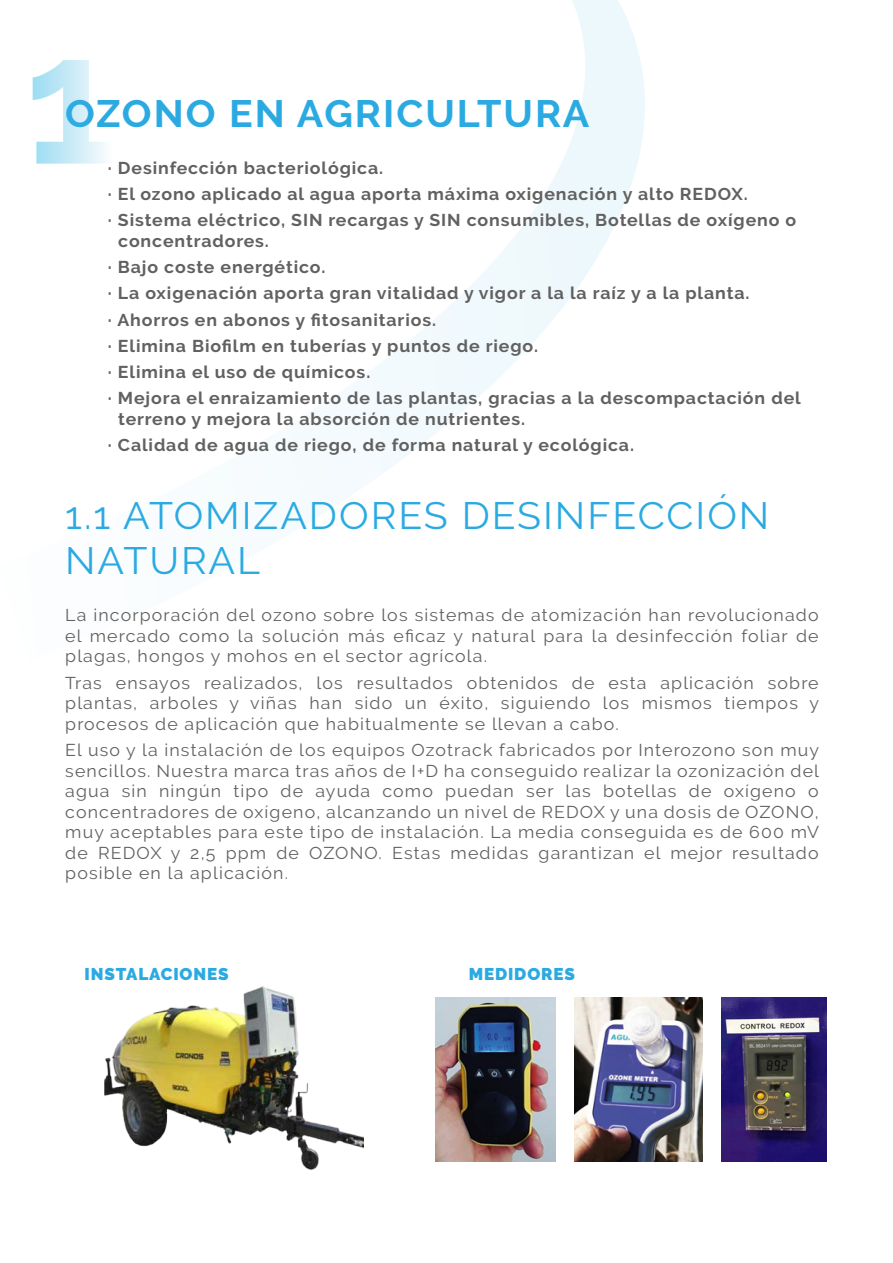
<style>
.page{position:relative;width:893px;height:1263px;background:#fff}
.page>*{position:absolute;margin:0;border:0;box-sizing:border-box;transform-origin:0 0}
.t1{font:37.95px/45.6px "Raleway";letter-spacing:.05em;color:#2baae2;scale:1.04 1}
.t2{font:700 37.95px "Raleway";letter-spacing:.05em;color:#2baae2;scale:1.04 1}
.t3{font:17.1px/20.5px "Raleway";letter-spacing:.065em;color:#616160;text-align:justify;scale:1.04 1}
.t4{font:700 17.1px/26.2px "Raleway";letter-spacing:.05em;color:#616160;scale:1.04 1}
.t5{font:900 16.95px "Raleway";letter-spacing:.05em;color:#2baae2}
</style>
<div class="page">
<svg style="left:32px;top:0;width:613px;height:508px"></svg>
<svg style="left:33px;top:60px;width:80px;height:104px"></svg>
<img style="left:104px;top:986px;width:260px;height:184px">
<img style="left:436px;top:997px;width:120px;height:165px">
<img style="left:574px;top:997px;width:128px;height:165px">
<img style="left:722px;top:997px;width:104px;height:165px">
<h1 class="t2" style="left:65px;top:92px;width:505px">OZONO EN AGRICULTURA</h1>
<p class="t4" style="left:108px;top:155px;width:663px">· Desinfección bacteriológica.<br>· El ozono aplicado al agua aporta máxima oxigenación y alto REDOX.<br>· Sistema eléctrico, SIN recargas y SIN consumibles, Botellas de oxígeno o</p>
<p class="t4" style="left:108px;top:228px;width:668px;text-indent:10px">concentradores.<br>· Bajo coste energético.<br>· La oxigenación aporta gran vitalidad y vigor a la la raíz y a la planta.<br>· Ahorros en abonos y fitosanitarios.<br>· Elimina Biofilm en tuberías y puntos de riego.<br>· Elimina el uso de químicos.<br>· Mejora el enraizamiento de las plantas, gracias a la descompactación del</p>
<p class="t4" style="left:108px;top:406px;width:507px;text-indent:10px">terreno y mejora la absorción de nutrientes.<br>· Calidad de agua de riego, de forma natural y ecológica.</p>
<h1 class="t1" style="left:65px;top:492px;width:679px">1.1 ATOMIZADORES DESINFECCIÓN<br>NATURAL</h1>
<p class="t3" style="left:65px;top:605px;width:726px">La incorporación del ozono sobre los sistemas de atomización han revolucionado el mercado como la solución más eficaz y natural para la desinfección foliar de plagas, hongos y mohos en el sector agrícola.</p>
<p class="t3" style="left:65px;top:672px;width:726px">Tras ensayos realizados, los resultados obtenidos de esta aplicación sobre plantas, arboles y viñas han sido un éxito, siguiendo los mismos tiempos y procesos de aplicación que habitualmente se llevan a cabo.</p>
<p class="t3" style="left:65px;top:740px;width:726px">El uso y la instalación de los equipos Ozotrack fabricados por Interozono son muy sencillos. Nuestra marca tras años de I+D ha conseguido realizar la ozonización del agua sin ningún tipo de ayuda como puedan ser las botellas de oxígeno o concentradores de oxígeno, alcanzando un nivel de REDOX y una dosis de OZONO, muy aceptables para este tipo de instalación. La media conseguida es de 600 mV de REDOX y 2,5 ppm de OZONO. Estas medidas garantizan el mejor resultado posible en la aplicación.</p>
<p class="t5" style="left:85px;top:964px;width:146px">INSTALACIONES</p>
<p class="t5" style="left:469px;top:964px;width:108px">MEDIDORES</p>
</div>
